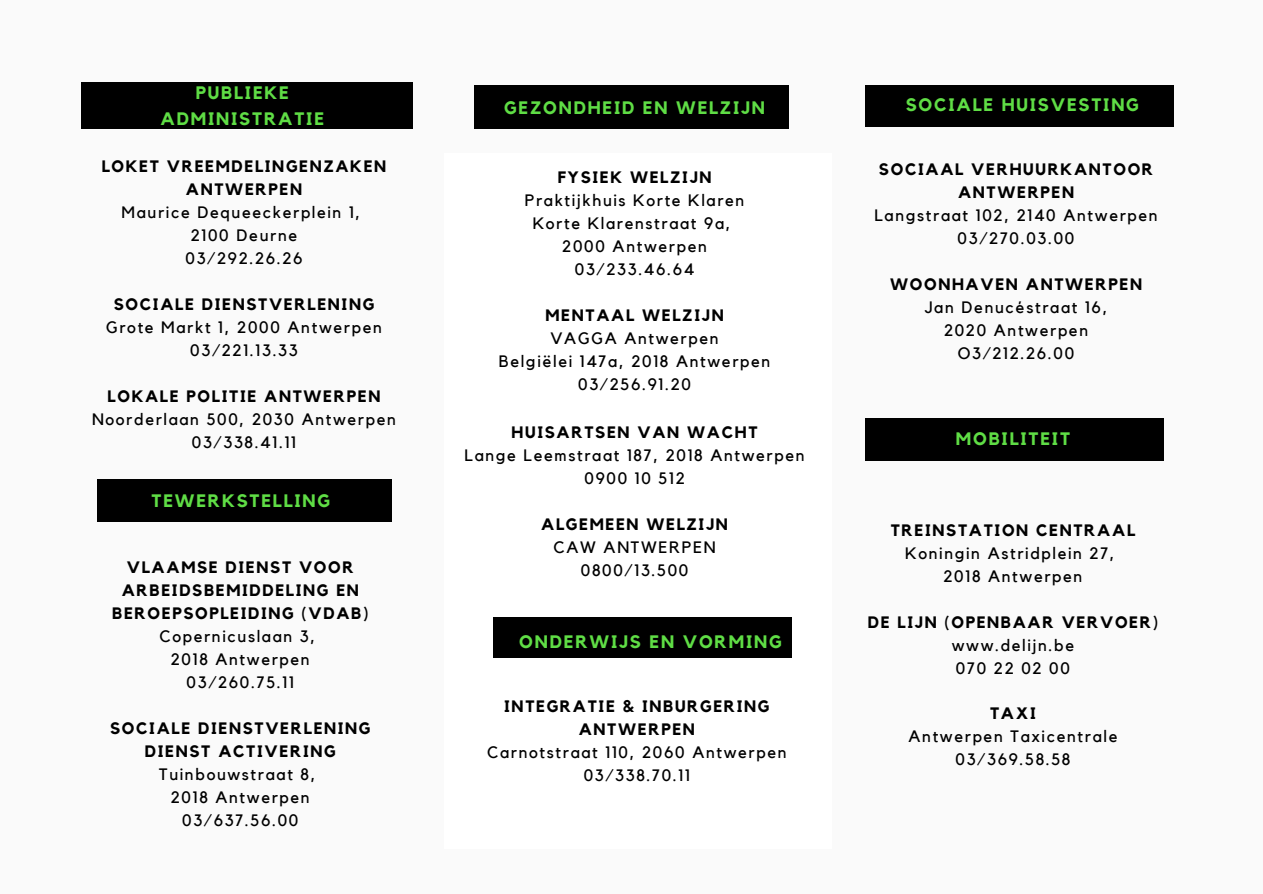
<style>
.page{position:relative;width:1263px;height:894px;background:#fff}
.page>*{position:absolute;margin:0;border:0;box-sizing:border-box;transform-origin:0 0}
.t1{font:700 18px/25.2px "Kollektif";letter-spacing:.1em;color:#5fdd45;text-align:center}
.t2{font:16.5px/23px "Kollektif";letter-spacing:.1em;color:#000;text-align:center}
.t3{font:700 16.5px/23px "Kollektif";letter-spacing:.1em;color:#000;text-align:center}
</style>
<div class="page">
<div style="left:0;top:0;width:1263px;height:893px;background:#fafafa"></div>
<div style="left:81px;top:83px;width:332px;height:46px;background:#000"></div>
<div style="left:474px;top:86px;width:315px;height:42px;background:#000"></div>
<div style="left:865px;top:85px;width:308px;height:42px;background:#000"></div>
<div style="left:865px;top:418px;width:298px;height:42px;background:#000"></div>
<div style="left:97px;top:479px;width:294px;height:42px;background:#000"></div>
<div style="left:444px;top:153px;width:387px;height:695px;background:#fff"></div>
<div style="left:493px;top:617px;width:298px;height:40px;background:#000"></div>
<p class="t1" style="left:161px;top:81px;width:165px">PUBLIEKE<br>ADMINISTRATIE</p>
<p class="t3" style="left:102px;top:156px;width:286px">LOKET VREEMDELINGENZAKEN<br>ANTWERPEN</p>
<p class="t2" style="left:122px;top:201px;width:240px">Maurice Dequeeckerplein 1,<br>2100 Deurne<br>03/292.26.26</p>
<p class="t3" style="left:114px;top:293px;width:262px">SOCIALE DIENSTVERLENING</p>
<p class="t2" style="left:106px;top:316px;width:277px">Grote Markt 1, 2000 Antwerpen<br>03/221.13.33</p>
<p class="t3" style="left:108px;top:385px;width:274px">LOKALE POLITIE ANTWERPEN</p>
<p class="t2" style="left:92px;top:408px;width:305px">Noorderlaan 500, 2030 Antwerpen<br>03/338.41.11</p>
<p class="t1" style="left:152px;top:488px;width:180px">TEWERKSTELLING</p>
<p class="t3" style="left:112px;top:556px;width:258px">VLAAMSE DIENST VOOR<br>ARBEIDSBEMIDDELING EN<br>BEROEPSOPLEIDING (VDAB)</p>
<p class="t2" style="left:159px;top:625px;width:157px">Copernicuslaan 3,<br>2018 Antwerpen<br>03/260.75.11</p>
<p class="t3" style="left:110px;top:717px;width:262px">SOCIALE DIENSTVERLENING<br>DIENST ACTIVERING</p>
<p class="t2" style="left:159px;top:763px;width:158px">Tuinbouwstraat 8,<br>2018 Antwerpen<br>03/637.56.00</p>
<p class="t1" style="left:504px;top:96px;width:262px">GEZONDHEID EN WELZIJN</p>
<p class="t1" style="left:906px;top:93px;width:235px">SOCIALE HUISVESTING</p>
<p class="t3" style="left:558px;top:167px;width:155px">FYSIEK WELZIJN</p>
<p class="t2" style="left:525px;top:189px;width:221px">Praktijkhuis Korte Klaren<br>Korte Klarenstraat 9a,<br>2000 Antwerpen<br>03/233.46.64</p>
<p class="t3" style="left:545px;top:304px;width:180px">MENTAAL WELZIJN</p>
<p class="t2" style="left:499px;top:327px;width:273px">VAGGA Antwerpen<br>Belgiëlei 147a, 2018 Antwerpen<br>03/256.91.20</p>
<p class="t3" style="left:512px;top:421px;width:247px">HUISARTSEN VAN WACHT</p>
<p class="t2" style="left:465px;top:444px;width:341px">Lange Leemstraat 187, 2018 Antwerpen<br>0900 10 512</p>
<p class="t3" style="left:541px;top:513px;width:188px">ALGEMEEN WELZIJN</p>
<p class="t2" style="left:554px;top:536px;width:164px">CAW ANTWERPEN<br>0800/13.500</p>
<p class="t1" style="left:519px;top:629px;width:264px">ONDERWIJS EN VORMING</p>
<p class="t3" style="left:504px;top:695px;width:267px">INTEGRATIE &amp; INBURGERING<br>ANTWERPEN</p>
<p class="t2" style="left:487px;top:741px;width:301px">Carnotstraat 110, 2060 Antwerpen<br>03/338.70.11</p>
<p class="t3" style="left:879px;top:158px;width:276px">SOCIAAL VERHUURKANTOOR<br>ANTWERPEN</p>
<p class="t2" style="left:874px;top:204px;width:285px">Langstraat 102, 2140 Antwerpen<br>03/270.03.00</p>
<p class="t3" style="left:890px;top:273px;width:253px">WOONHAVEN ANTWERPEN</p>
<p class="t2" style="left:925px;top:296px;width:184px">Jan Denucéstraat 16,<br>2020 Antwerpen<br>O3/212.26.00</p>
<p class="t1" style="left:956px;top:426px;width:116px">MOBILITEIT</p>
<p class="t3" style="left:891px;top:519px;width:246px">TREINSTATION CENTRAAL</p>
<p class="t2" style="left:905px;top:542px;width:211px">Koningin Astridplein 27,<br>2018 Antwerpen</p>
<p class="t3" style="left:868px;top:611px;width:292px">DE LIJN (OPENBAAR VERVOER)</p>
<p class="t2" style="left:952px;top:634px;width:124px;text-align:left">www.delijn.be<br>070 22 02 00</p>
<p class="t3" style="left:990px;top:702px;width:47px">TAXI</p>
<p class="t2" style="left:908px;top:725px;width:210px">Antwerpen Taxicentrale<br>03/369.58.58</p>
</div>
